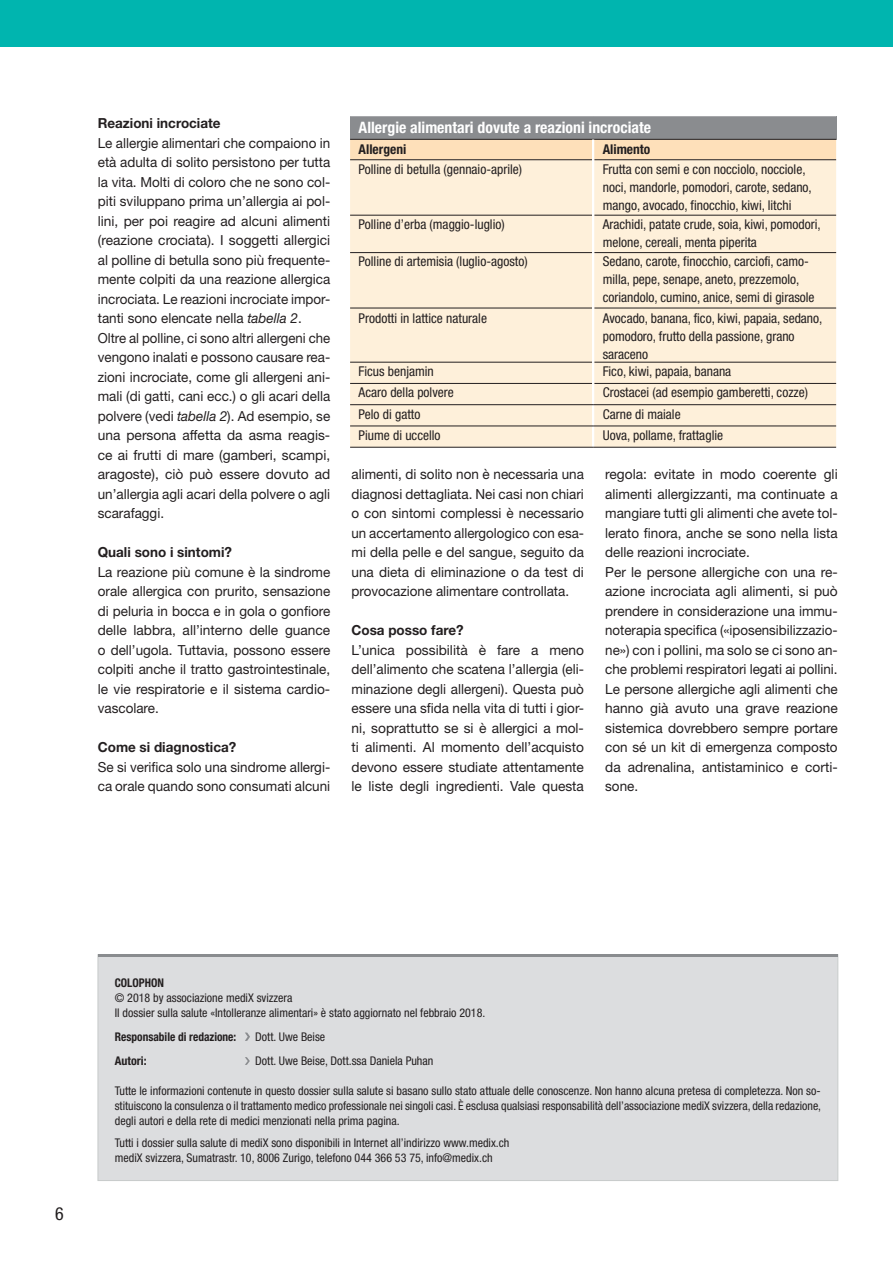
<style>
.page{position:relative;width:893px;height:1263px;background:#fff}
.page>*{position:absolute;margin:0;border:0;box-sizing:border-box;transform-origin:0 0}
.t1{font:condensed 18px "Helvetica Neue LT Std";color:#231f20}
.t2{font:700 condensed 15.75px "Helvetica Neue LT Std";color:#fff}
.t3{font:13.8px/19.5px "Helvetica Neue LT Std";color:#231f20}
.t4{font:700 13.8px "Helvetica Neue LT Std";color:#231f20}
.t5{font:condensed 13.5px/18px "Helvetica Neue LT Std";color:#231f20}
.t6{font:700 condensed 13.5px "Helvetica Neue LT Std";color:#231f20}
.t7{font:condensed 12px/15px "Helvetica Neue LT Std";color:#231f20}
.t8{font:700 condensed 12px "Helvetica Neue LT Std";color:#231f20;scale:.95 1}
.t9{font:700 condensed 12px "Helvetica Neue LT Std";color:#231f20}
.s1{font-style:italic}
</style>
<div class="page">
<div style="left:98px;top:954px;width:740px;height:227px;background:#dcdddf;border:1px solid #c7cbca"></div>
<hr style="left:98px;top:954px;width:740px;height:3px;background:#8a8c8f">
<svg style="left:245px;top:1032px;width:5px;height:9px"></svg>
<svg style="left:245px;top:1057px;width:5px;height:8px"></svg>
<div style="left:0;top:0;width:893px;height:47px;background:#00b5af"></div>
<div style="left:350px;top:116px;width:486px;height:23px;background:#8a8c8f"></div>
<div style="left:350px;top:140px;width:486px;height:19px;background:#fee0ba"></div>
<div style="left:350px;top:160px;width:486px;height:287px;background:#fef0da"></div>
<hr style="left:350px;top:139px;width:243px;height:1px;background:#231f20">
<hr style="left:593px;top:139px;width:243px;height:1px;background:#231f20">
<hr style="left:350px;top:159px;width:242px;height:1px;background:#231f20">
<hr style="left:594px;top:159px;width:242px;height:1px;background:#231f20">
<hr style="left:350px;top:215px;width:242px;height:1px;background:#231f20">
<hr style="left:594px;top:215px;width:242px;height:1px;background:#231f20">
<hr style="left:350px;top:252px;width:242px;height:1px;background:#231f20">
<hr style="left:594px;top:252px;width:242px;height:1px;background:#231f20">
<hr style="left:350px;top:308px;width:242px;height:1px;background:#231f20">
<hr style="left:594px;top:308px;width:242px;height:1px;background:#231f20">
<hr style="left:350px;top:362px;width:242px;height:1px;background:#231f20">
<hr style="left:594px;top:362px;width:242px;height:1px;background:#231f20">
<hr style="left:350px;top:383px;width:242px;height:1px;background:#231f20">
<hr style="left:594px;top:383px;width:242px;height:1px;background:#231f20">
<hr style="left:592px;top:140px;width:2px;height:20px;background:#fff">
<hr style="left:592px;top:160px;width:2px;height:55px;background:#fff">
<hr style="left:592px;top:215px;width:2px;height:38px;background:#fff">
<hr style="left:592px;top:253px;width:2px;height:55px;background:#fff">
<hr style="left:592px;top:308px;width:2px;height:54px;background:#fff">
<hr style="left:592px;top:362px;width:2px;height:21px;background:#fff">
<hr style="left:592px;top:383px;width:2px;height:21px;background:#fff">
<hr style="left:592px;top:405px;width:2px;height:21px;background:#fff">
<hr style="left:592px;top:426px;width:2px;height:21px;background:#fff">
<hr style="left:350px;top:404px;width:243px;height:1px;background:#231f20">
<hr style="left:593px;top:404px;width:243px;height:1px;background:#231f20">
<hr style="left:350px;top:426px;width:243px;height:1px;background:#231f20">
<hr style="left:350px;top:447px;width:243px;height:1px;background:#231f20">
<hr style="left:593px;top:426px;width:243px;height:1px;background:#231f20">
<hr style="left:593px;top:447px;width:243px;height:1px;background:#231f20">
<p class="t4" style="left:98px;top:115px;width:124px">Reazioni incrociate</p>
<p class="t3" style="left:98px;top:133px;width:234px">Le allergie alimentari che compaiono in età adulta di solito persistono per tutta la vita. Molti di coloro che ne sono col&shy;piti sviluppano prima un’allergia ai pol&shy;lini, per poi reagire ad alcuni alimenti (reazione crociata). I soggetti allergici al polline di betulla sono più frequente&shy;mente colpiti da una reazione allergica incrociata. Le reazioni incrociate impor&shy;tanti sono elencate nella <span class="s1">tabella 2</span>.<br>Oltre al polline, ci sono altri allergeni che vengono inalati e possono causare rea&shy;zioni incrociate, come gli allergeni ani&shy;mali (di gatti, cani ecc.) o gli acari della polvere (vedi <span class="s1">tabella 2</span>). Ad esempio, se una persona affetta da asma reagis&shy;ce ai frutti di mare (gamberi, scampi, aragoste), ciò può essere dovuto ad un’allergia agli acari della polvere o agli scarafaggi.</p>
<p class="t4" style="left:98px;top:544px;width:136px">Quali sono i sintomi?</p>
<p class="t3" style="left:98px;top:562px;width:234px;text-align:justify">La reazione più comune è la sindrome orale allergica con prurito, sensazione di peluria in bocca e in gola o gonfiore delle labbra, all’interno delle guance o dell’ugola. Tuttavia, possono essere colpiti anche il tratto gastrointestinale, le vie respiratorie e il sistema cardio&shy;vascolare.</p>
<p class="t4" style="left:98px;top:739px;width:140px">Come si diagnostica?</p>
<p class="t3" style="left:98px;top:757px;width:234px">Se si verifica solo una sindrome allergi&shy;ca orale quando sono consumati alcuni</p>
<p class="t2" style="left:359px;top:118px;width:294px">Allergie alimentari dovute a reazioni incrociate</p>
<p class="t6" style="left:359px;top:141px;width:49px">Allergeni</p>
<p class="t6" style="left:603px;top:141px;width:49px">Alimento</p>
<p class="t5" style="left:359px;top:160px;width:165px">Polline di betulla (gennaio-aprile)</p>
<p class="t5" style="left:603px;top:160px;width:211px">Frutta con semi e con nocciolo, nocciole, noci, mandorle, pomodori, carote, sedano, mango, avocado, finocchio, kiwi, litchi</p>
<p class="t5" style="left:359px;top:215px;width:148px">Polline d’erba (maggio-luglio)</p>
<p class="t5" style="left:603px;top:215px;width:220px">Arachidi, patate crude, soia, kiwi, pomodori, melone, cereali, menta piperita</p>
<p class="t5" style="left:359px;top:253px;width:171px">Polline di artemisia (luglio-agosto)</p>
<p class="t5" style="left:603px;top:253px;width:213px">Sedano, carote, finocchio, carciofi, camo&shy;milla, pepe, senape, aneto, prezzemolo, coriandolo, cumino, anice, semi di girasole</p>
<p class="t5" style="left:359px;top:309px;width:130px">Prodotti in lattice naturale</p>
<p class="t5" style="left:603px;top:309px;width:221px">Avocado, banana, fico, kiwi, papaia, sedano, pomodoro, frutto della passione, grano saraceno</p>
<p class="t5" style="left:359px;top:362px;width:77px">Ficus benjamin</p>
<p class="t5" style="left:603px;top:362px;width:130px">Fico, kiwi, papaia, banana</p>
<p class="t5" style="left:359px;top:383px;width:97px">Acaro della polvere</p>
<p class="t5" style="left:603px;top:383px;width:207px">Crostacei (ad esempio gamberetti, cozze)</p>
<p class="t5" style="left:359px;top:405px;width:63px">Pelo di gatto</p>
<p class="t5" style="left:603px;top:405px;width:79px">Carne di maiale</p>
<p class="t5" style="left:359px;top:426px;width:83px">Piume di uccello</p>
<p class="t5" style="left:603px;top:426px;width:122px">Uova, pollame, frattaglie</p>
<p class="t3" style="left:351px;top:464px;width:234px;text-align:justify">alimenti, di solito non è necessaria una diagnosi dettagliata. Nei casi non chiari o con sintomi complessi è necessario un accertamento allergologico con esa&shy;mi della pelle e del sangue, seguito da una dieta di eliminazione o da test di provocazione alimentare controllata.</p>
<p class="t4" style="left:351px;top:622px;width:114px">Cosa posso fare?</p>
<p class="t3" style="left:351px;top:640px;width:234px;text-align:justify">L’unica possibilità è fare a meno dell’alimento che scatena l’allergia (eli&shy;minazione degli allergeni). Questa può essere una sfida nella vita di tutti i gior&shy;ni, soprattutto se si è allergici a mol&shy;ti alimenti. Al momento dell’acquisto devono essere studiate attentamente le liste degli ingredienti. Vale questa</p>
<p class="t3" style="left:605px;top:464px;width:234px">regola: evitate in modo coerente gli alimenti allergizzanti, ma continuate a mangiare tutti gli alimenti che avete tol&shy;lerato finora, anche se sono nella lista delle reazioni incrociate.<br>Per le persone allergiche con una re&shy;azione incrociata agli alimenti, si può prendere in considerazione una immu&shy;noterapia specifica («iposensibilizzazio&shy;ne») con i pollini, ma solo se ci sono an&shy;che problemi respiratori legati ai pollini.<br>Le persone allergiche agli alimenti che hanno già avuto una grave reazione sistemica dovrebbero sempre portare con sé un kit di emergenza composto da adrenalina, antistaminico e corti&shy;sone.</p>
<h1 class="t1" style="left:55px;top:1203px;width:10px">6</h1>
<p class="t8" style="left:115px;top:975px;width:53px">COLOPHON</p>
<p class="t7" style="left:115px;top:990px;width:372px">© 2018 by associazione mediX svizzera<br>Il dossier sulla salute «Intolleranze alimentari» è stato aggiornato nel febbraio 2018.</p>
<p class="t8" style="left:115px;top:1029px;width:129px">Responsabile di redazione:</p>
<p class="t7" style="left:255px;top:1029px;width:71px">Dott. Uwe Beise</p>
<p class="t9" style="left:115px;top:1053px;width:33px">Autori:</p>
<p class="t7" style="left:255px;top:1053px;width:180px">Dott. Uwe Beise, Dott.ssa Daniela Puhan</p>
<p class="t7" style="left:115px;top:1083px;width:708px;text-align:justify">Tutte le informazioni contenute in questo dossier sulla salute si basano sullo stato attuale delle conoscenze. Non hanno alcuna pretesa di completezza. Non so&shy;stituiscono la consulenza o il trattamento medico professionale nei singoli casi. È esclusa qualsiasi responsabilità dell’associazione mediX svizzera, della redazione, degli autori e della rete di medici menzionati nella prima pagina.</p>
<p class="t7" style="left:115px;top:1135px;width:396px">Tutti i dossier sulla salute di mediX sono disponibili in Internet all’indirizzo www.medix.ch mediX svizzera, Sumatrastr. 10, 8006 Zurigo, telefono 044 366 53 75, info@medix.ch</p>
</div>
